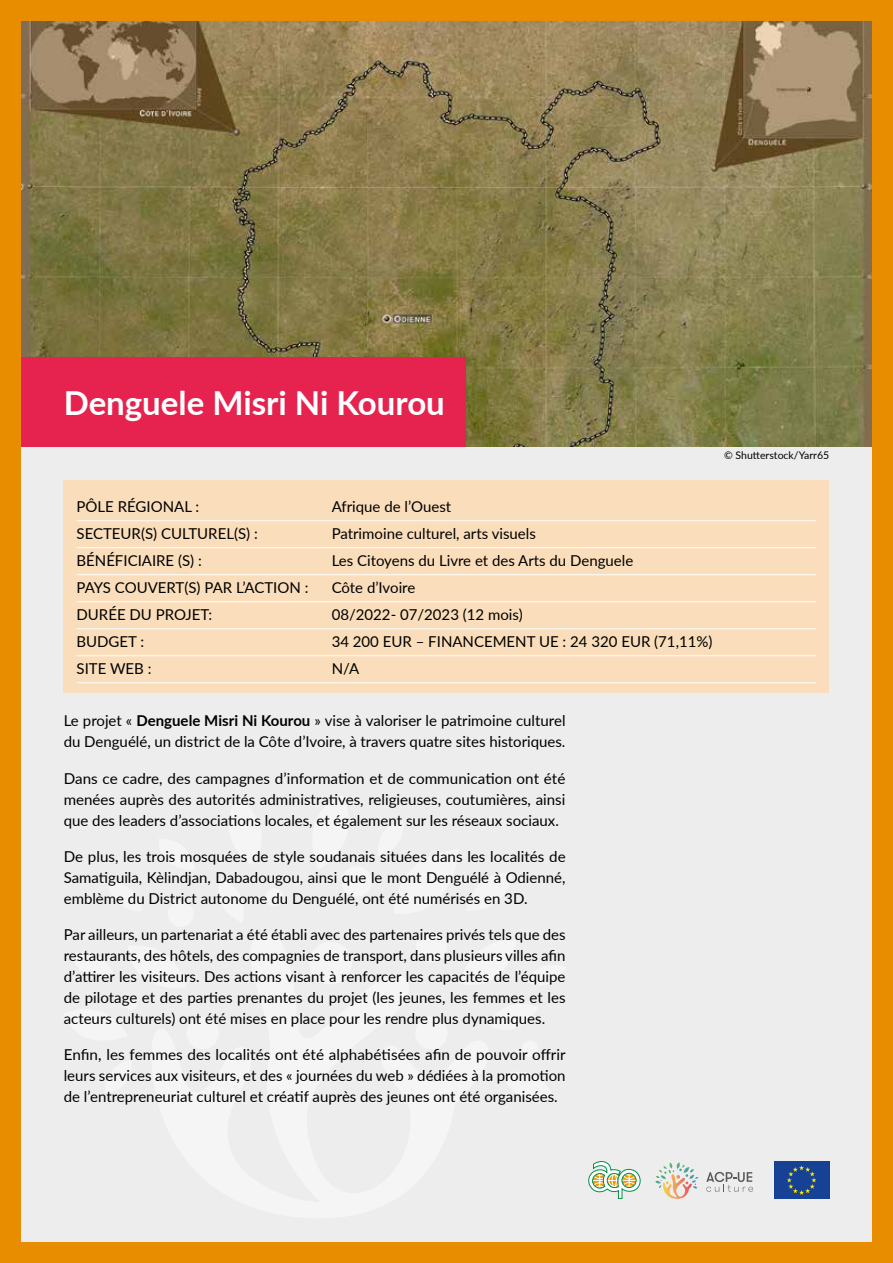
<style>
.page{position:relative;width:893px;height:1263px;background:#e88c00}
.page>*{position:absolute;margin:0;border:0;box-sizing:border-box;transform-origin:0 0}
.t1{font:700 33px "Lato";color:#fff}
.t2{font:15px/21px "Lato";color:#000;text-align:justify}
.t3{font:10.5px "Lato";color:#000}
.s1{font-weight:700}
</style>
<div class="page">
<div style="left:21px;top:21px;width:851px;height:1221px;background:#ededed"></div>
<div style="left:187px;top:1017px;width:32px;height:32px;background:#f5f5f5;border-radius:50%"></div>
<div style="left:309px;top:942px;width:43px;height:42px;background:#f5f5f5;border-radius:50%"></div>
<div style="left:415px;top:1017px;width:33px;height:32px;background:#f5f5f5;border-radius:50%"></div>
<div style="left:265px;top:888px;width:18px;height:18px;background:#f5f5f5;border-radius:50%"></div>
<div style="left:168px;top:901px;width:26px;height:26px;background:#f5f5f5;border-radius:50%"></div>
<div style="left:125px;top:997px;width:13px;height:13px;background:#f5f5f5;border-radius:50%"></div>
<div style="left:416px;top:932px;width:31px;height:30px;background:#f5f5f5;border-radius:50%"></div>
<div style="left:341px;top:866px;width:31px;height:31px;background:#f5f5f5;border-radius:50%"></div>
<div style="left:522px;top:1041px;width:16px;height:16px;background:#f5f5f5;border-radius:50%"></div>
<div style="left:64px;top:480px;width:765px;height:213px;background:#faddba"></div>
<hr style="left:77px;top:520px;width:739px;height:1px;background:#fff">
<hr style="left:77px;top:547px;width:739px;height:1px;background:#fff">
<hr style="left:77px;top:574px;width:739px;height:1px;background:#fff">
<hr style="left:77px;top:601px;width:739px;height:1px;background:#fff">
<hr style="left:77px;top:628px;width:739px;height:1px;background:#fff">
<hr style="left:77px;top:655px;width:739px;height:1px;background:#fff">
<hr style="left:77px;top:682px;width:739px;height:1px;background:#fff">
<svg style="left:588px;top:1161px;width:52px;height:38px"></svg>
<div style="left:774px;top:1162px;width:55px;height:37px;background:#164194"></div>
<svg style="left:787px;top:1165px;width:29px;height:30px"></svg>
<svg style="left:706px;top:1172px;width:47px;height:20px"></svg>
<svg style="left:655px;top:1162px;width:43px;height:37px"></svg>
<img style="left:21px;top:21px;width:851px;height:425px">
<div style="left:21px;top:357px;width:445px;height:89px;background:#e6224f"></div>
<h1 class="t1" style="left:64px;top:379px;width:383px">Denguele Misri Ni Kourou</h1>
<p class="t3" style="left:724px;top:448px;width:107px">© Shutterstock/Yarr65</p>
<p class="t2" style="left:77px;top:495px;width:124px">PÔLE RÉGIONAL :</p>
<p class="t2" style="left:332px;top:495px;width:121px">Afrique de l’Ouest</p>
<p class="t2" style="left:77px;top:522px;width:183px">SECTEUR(S) CULTUREL(S) :</p>
<p class="t2" style="left:332px;top:522px;width:206px">Patrimoine culturel, arts visuels</p>
<p class="t2" style="left:77px;top:549px;width:127px">BÉNÉFICIAIRE (S) :</p>
<p class="t2" style="left:332px;top:549px;width:303px">Les Citoyens du Livre et des Arts du Denguele</p>
<p class="t2" style="left:77px;top:576px;width:233px">PAYS COUVERT(S) PAR L’ACTION :</p>
<p class="t2" style="left:332px;top:576px;width:85px">Côte d’Ivoire</p>
<p class="t2" style="left:77px;top:603px;width:137px">DURÉE DU PROJET:</p>
<p class="t2" style="left:332px;top:603px;width:193px">08/2022- 07/2023 (12 mois)</p>
<p class="t2" style="left:77px;top:630px;width:69px">BUDGET :</p>
<p class="t2" style="left:332px;top:630px;width:382px">34 200 EUR – FINANCEMENT UE : 24 320 EUR (71,11%)</p>
<p class="t2" style="left:77px;top:657px;width:76px">SITE WEB :</p>
<p class="t2" style="left:332px;top:657px;width:29px">N/A</p>
<p class="t2" style="left:64px;top:710px;width:503px">Le projet « <span class="s1">Denguele Misri Ni Kourou</span> » vise à valoriser le patrimoine culturel du Denguélé, un district de la Côte d’Ivoire, à travers quatre sites historiques.</p>
<p class="t2" style="left:64px;top:767px;width:503px">Dans ce cadre, des campagnes d’information et de communication ont été menées auprès des autorités administratives, religieuses, coutumières, ainsi que des leaders d’associations locales, et également sur les réseaux sociaux.</p>
<p class="t2" style="left:64px;top:845px;width:503px">De plus, les trois mosquées de style soudanais situées dans les localités de Samatiguila, Kèlindjan, Dabadougou, ainsi que le mont Denguélé à Odienné, emblème du District autonome du Denguélé, ont été numérisés en 3D.</p>
<p class="t2" style="left:64px;top:923px;width:503px">Par ailleurs, un partenariat a été établi avec des partenaires privés tels que des restaurants, des hôtels, des compagnies de transport, dans plusieurs villes afin d’attirer les visiteurs. Des actions visant à renforcer les capacités de l’équipe de pilotage et des parties prenantes du projet (les jeunes, les femmes et les acteurs culturels) ont été mises en place pour les rendre plus dynamiques.</p>
<p class="t2" style="left:64px;top:1043px;width:504px">Enfin, les femmes des localités ont été alphabétisées afin de pouvoir offrir leurs services aux visiteurs, et des « journées du web » dédiées à la promotion de l’entrepreneuriat culturel et créatif auprès des jeunes ont été organisées.</p>
</div>
